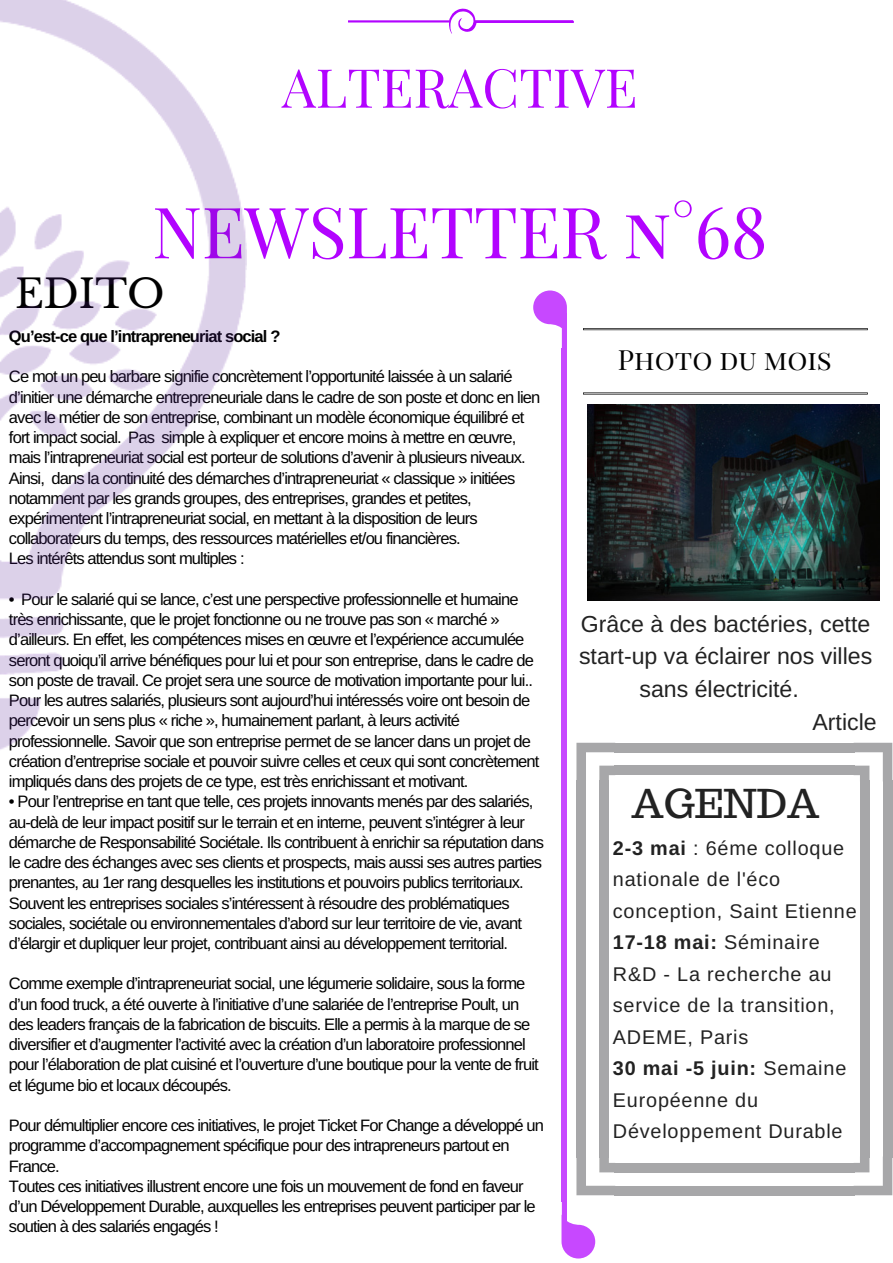
<style>
.page{position:relative;width:893px;height:1263px;background:#fff}
.page>*{position:absolute;margin:0;border:0;box-sizing:border-box;transform-origin:0 0}
.t1{font:70.8px "Playfair Display SC";letter-spacing:-.005em;color:#b203ff}
.t2{font:53.85px "Playfair Display";color:#b203ff}
.t3{font:39.6px "Trocchi";color:#222}
.t4{font:39.6px "Libre Baskerville";color:#000}
.t5{font:27.9px "Playfair Display SC";color:#000}
.t6{font:23.1px "Arimo";color:#222}
.t7{font:19.8px/31.5px "Arimo";letter-spacing:.04em;color:#222}
.t8{font:16.5px/20.2px "Arimo";letter-spacing:-.055em;color:#000}
.t9{font:700 16.5px "Arimo";letter-spacing:-.055em;color:#000}
.s1{font-weight:700}
</style>
<div class="page">
<svg style="left:348px;top:9px;width:226px;height:25px"></svg>
<img style="left:0;top:0;width:246px;height:750px">
<div style="left:562px;top:348px;width:5px;height:853px;background:#c748ff"></div>
<svg style="left:533px;top:290px;width:34px;height:59px"></svg>
<svg style="left:583px;top:328px;width:284px;height:2px"></svg>
<svg style="left:583px;top:392px;width:284px;height:2px"></svg>
<div style="left:882px;top:780px;width:10px;height:378px;background:#a7a7a9"></div>
<div style="left:859px;top:780px;width:10px;height:378px;background:#a7a7a9"></div>
<div style="left:576px;top:780px;width:10px;height:378px;background:#a7a7a9"></div>
<div style="left:599px;top:780px;width:10px;height:378px;background:#a7a7a9"></div>
<div style="left:614px;top:743px;width:240px;height:9px;background:#a7a7a9"></div>
<div style="left:614px;top:765px;width:240px;height:10px;background:#a7a7a9"></div>
<div style="left:614px;top:1185px;width:240px;height:10px;background:#a7a7a9"></div>
<div style="left:614px;top:1163px;width:240px;height:9px;background:#a7a7a9"></div>
<svg style="left:853px;top:743px;width:39px;height:38px"></svg>
<svg style="left:576px;top:743px;width:39px;height:37px"></svg>
<svg style="left:853px;top:1156px;width:39px;height:39px"></svg>
<svg style="left:561px;top:1156px;width:54px;height:102px"></svg>
<img style="left:587px;top:404px;width:292px;height:196px">
<h2 class="t2" style="left:282px;top:49px;width:357px">ALTERACTIVE</h2>
<h1 class="t1" style="left:152px;top:182px;width:617px">NEWSLETTER n°68</h1>
<h3 class="t4" style="left:15px;top:269px;width:151px">EDITO</h3>
<p class="t9" style="left:9px;top:327px;width:273px">Qu’est-ce que l’intrapreneuriat social ?</p>
<p class="t8" style="left:9px;top:366px;width:533px">Ce mot un peu barbare signifie concrètement l’opportunité laissée à un salarié d’initier une démarche entrepreneuriale dans le cadre de son poste et donc en lien avec le métier de son entreprise, combinant un modèle économique équilibré et fort impact social. Pas simple à expliquer et encore moins à mettre en œuvre, mais l’intrapreneuriat social est porteur de solutions d’avenir à plusieurs niveaux.<br>Ainsi, dans la continuité des démarches d’intrapreneuriat « classique » initiées notamment par les grands groupes, des entreprises, grandes et petites, expérimentent l’intrapreneuriat social, en mettant à la disposition de leurs collaborateurs du temps, des ressources matérielles et/ou financières.<br>Les intérêts attendus sont multiples :</p>
<p class="t8" style="left:9px;top:589px;width:532px">• Pour le salarié qui se lance, c’est une perspective professionnelle et humaine très enrichissante, que le projet fonctionne ou ne trouve pas son « marché » d’ailleurs. En effet, les compétences mises en œuvre et l’expérience accumulée seront quoiqu’il arrive bénéfiques pour lui et pour son entreprise, dans le cadre de son poste de travail. Ce projet sera une source de motivation importante pour lui..<br>Pour les autres salariés, plusieurs sont aujourd’hui intéressés voire ont besoin de percevoir un sens plus « riche », humainement parlant, à leurs activité professionnelle. Savoir que son entreprise permet de se lancer dans un projet de création d’entreprise sociale et pouvoir suivre celles et ceux qui sont concrètement impliqués dans des projets de ce type, est très enrichissant et motivant.</p>
<p class="t8" style="left:9px;top:791px;width:536px">• Pour l’entreprise en tant que telle, ces projets innovants menés par des salariés, au-delà de leur impact positif sur le terrain et en interne, peuvent s’intégrer à leur démarche de Responsabilité Sociétale. Ils contribuent à enrichir sa réputation dans le cadre des échanges avec ses clients et prospects, mais aussi ses autres parties prenantes, au 1er rang desquelles les institutions et pouvoirs publics territoriaux.<br>Souvent les entreprises sociales s’intéressent à résoudre des problématiques sociales, sociétale ou environnementales d’abord sur leur territoire de vie, avant d’élargir et dupliquer leur projet, contribuant ainsi au développement territorial.</p>
<p class="t8" style="left:9px;top:973px;width:531px">Comme exemple d’intrapreneuriat social, une légumerie solidaire, sous la forme d’un food truck, a été ouverte à l’initiative d’une salariée de l’entreprise Poult, un des leaders français de la fabrication de biscuits. Elle a permis à la marque de se diversifier et d’augmenter l’activité avec la création d’un laboratoire professionnel pour l’élaboration de plat cuisiné et l’ouverture d’une boutique pour la vente de fruit et légume bio et locaux découpés.</p>
<p class="t8" style="left:9px;top:1115px;width:536px">Pour démultiplier encore ces initiatives, le projet Ticket For Change a développé un programme d’accompagnement spécifique pour des intrapreneurs partout en France.<br>Toutes ces initiatives illustrent encore une fois un mouvement de fond en faveur d’un Développement Durable, auxquelles les entreprises peuvent participer par le soutien à des salariés engagés !</p>
<h3 class="t5" style="left:618px;top:339px;width:215px">Photo du mois</h3>
<h3 class="t6" style="left:581px;top:611px;width:291px">Grâce à des bactéries, cette</h3>
<h3 class="t6" style="left:579px;top:643px;width:295px">start-up va éclairer nos villes</h3>
<h3 class="t6" style="left:639px;top:676px;width:161px">sans électricité.</h3>
<h3 class="t6" style="left:812px;top:708px;width:66px">Article</h3>
<h3 class="t3" style="left:631px;top:778px;width:189px">AGENDA</h3>
<p class="t7" style="left:613px;top:832px;width:245px"><span class="s1">2-3 mai</span> : 6éme colloque nationale de l'éco conception, Saint Etienne<br><span class="s1">17-18 mai:</span> Séminaire<br>R&amp;D - La recherche au service de la transition,<br>ADEME, Paris<br><span class="s1">30 mai -5 juin:</span> Semaine<br>Européenne du<br>Développement Durable</p>
</div>
